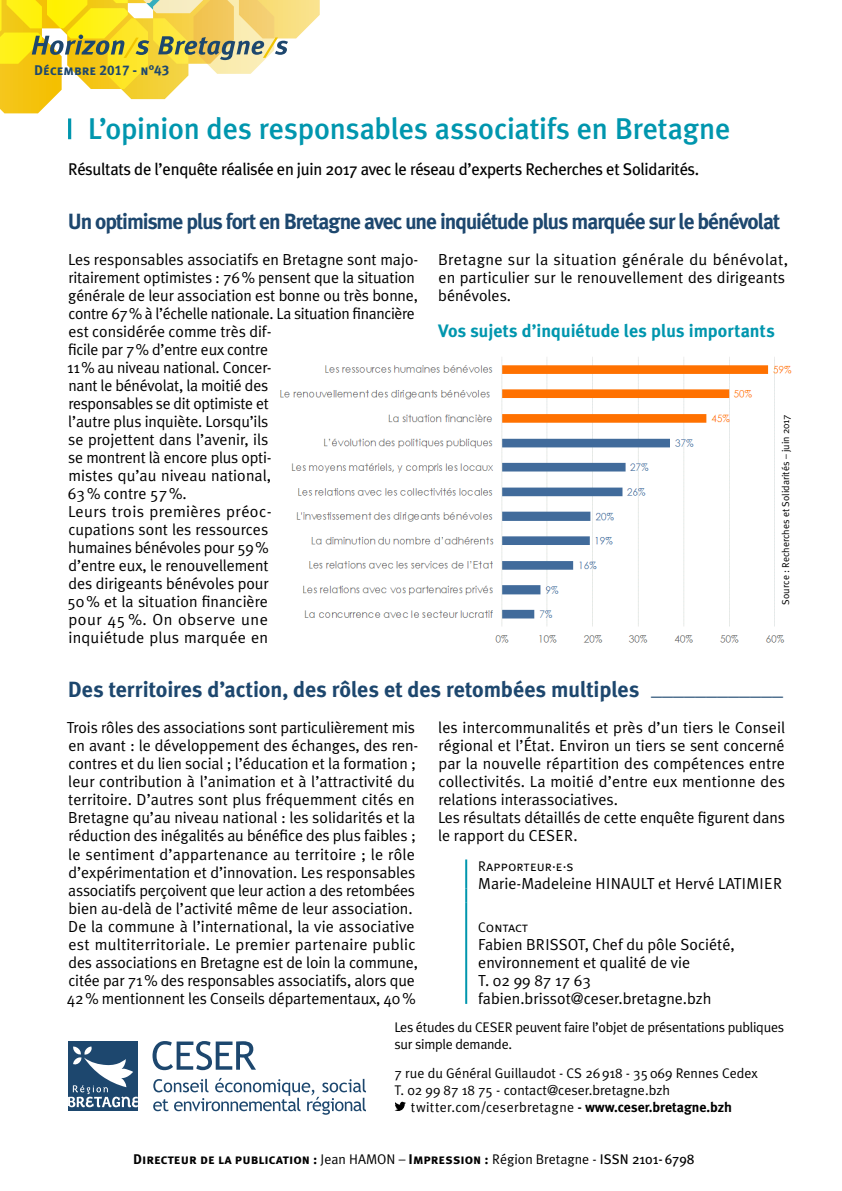
<style>
.page{position:relative;width:842px;height:1191px;background:#fff}
.page>*{position:absolute;margin:0;border:0;box-sizing:border-box;transform-origin:0 0}
.t1{font:500 30px "Meta Plus";letter-spacing:-.01em;color:#0096ae}
.t2{font:700 22px "Meta Plus";letter-spacing:-.04em;color:#1d476e}
.t3{font:700 22px "Meta Plus";letter-spacing:-.005em;color:#1d476e}
.t4{font:700 18px "Meta Plus";letter-spacing:.005em;color:#0096ae}
.t5{font:17px "Meta Plus";letter-spacing:-.02em;color:#000}
.t6{font:16px/18px "Meta Plus Normal";color:#000}
.t7{font:14px "Meta Plus Normal";color:#000}
.t8{font:14px/17px "Meta Plus Normal";letter-spacing:-.02em;color:#000}
.t9{font:14px "Meta Plus Bold Caps";color:#000}
.t10{font:14px "Meta Plus Normal";letter-spacing:.02em;color:#000}
.t11{font:14px "Meta Plus Normal Caps";color:#000}
.t12{font:14px "Meta Plus Bold Caps";color:#1d476e}
.t13{font:10px "Meta Plus Normal";color:#000}
.s1{font-family:"Meta Plus";font-weight:500}
.s2{font-family:"Meta Plus";font-weight:700}
.s3{font-family:"Meta Plus Normal"}
.s4{font-family:"Meta Plus"}
</style>
<div class="page">
<svg style="left:0;top:0;width:320px;height:114px"></svg>
<hr style="left:68px;top:118px;width:3px;height:21px;background:#0096ae">
<svg style="left:153px;top:1041px;width:103px;height:29px"></svg>
<svg style="left:153px;top:1078px;width:213px;height:36px"></svg>
<div style="left:68px;top:1041px;width:70px;height:70px;background:#1d476e"></div>
<svg style="left:68px;top:1046px;width:70px;height:61px"></svg>
<svg style="left:394px;top:1101px;width:12px;height:10px"></svg>
<hr style="left:465px;top:859px;width:2px;height:29px;background:#0096ae">
<svg style="left:465px;top:888px;width:2px;height:14px"></svg>
<hr style="left:465px;top:902px;width:2px;height:102px;background:#0096ae">
<img style="left:280px;top:357px;width:512px;height:286px">
<p class="t12" style="left:34px;top:62px;width:136px">Décembre 2017 - n°43</p>
<h1 class="t1" style="left:88px;top:111px;width:644px">L’opinion des responsables associatifs en Bretagne</h1>
<p class="t5" style="left:68px;top:159px;width:632px">Résultats de l’enquête réalisée en juin 2017 avec le réseau d’experts Recherches et Solidarités.</p>
<h2 class="t2" style="left:68px;top:209px;width:714px">Un optimisme plus fort en Bretagne avec une inquiétude plus marquée sur le bénévolat</h2>
<p class="t6" style="left:67px;top:250px;width:353px">Les responsables associatifs en Bretagne sont majo&shy;ritairement optimistes : 76% pensent que la situation générale de leur association est bonne ou très bonne, contre 67% à l’échelle nationale. La situation financière est considérée comme très dif-<br>ficile par 7% d’entre eux contre<br>11% au niveau national. Concer-<br>nant le bénévolat, la moitié des<br>responsables se dit optimiste et<br>l’autre plus inquiète. Lorsqu’ils<br>se projettent dans l’avenir, ils<br>se montrent là encore plus opti-<br>mistes qu’au niveau national,<br>63% contre 57%.<br>Leurs trois premières préoc-<br>cupations sont les ressources<br>humaines bénévoles pour 59%<br>d’entre eux, le renouvellement<br>des dirigeants bénévoles pour<br>50% et la situation financière<br>pour 45 %. On observe une<br>inquiétude plus marquée en</p>
<p class="t6" style="left:438px;top:250px;width:351px">Bretagne sur la situation générale du bénévolat, en particulier sur le renouvellement des dirigeants bénévoles.</p>
<h2 class="t3" style="left:68px;top:677px;width:717px">Des territoires d’action, des rôles et des retombées multiples ____________</h2>
<p class="t6" style="left:67px;top:718px;width:353px">Trois rôles des associations sont particulièrement mis en avant : le développement des échanges, des ren&shy;contres et du lien social ; l’éducation et la formation ; leur contribution à l’animation et à l’attractivité du territoire. D’autres sont plus fréquemment cités en Bretagne qu’au niveau national : les solidarités et la réduction des inégalités au bénéfice des plus faibles ; le sentiment d’appartenance au territoire ; le rôle d’expérimentation et d’innovation. Les responsables associatifs perçoivent que leur action a des retombées bien au-delà de l’activité même de leur association.<br>De la commune à l’international, la vie associative est multiterritoriale. Le premier partenaire public des associations en Bretagne est de loin la commune, citée par 71% des responsables associatifs, alors que 42% mentionnent les Conseils départementaux, 40%</p>
<p class="t6" style="left:438px;top:718px;width:349px">les intercommunalités et près d’un tiers le Conseil régional et l’État. Environ un tiers se sent concerné par la nouvelle répartition des compétences entre collectivités. La moitié d’entre eux mentionne des relations interassociatives.<br>Les résultats détaillés de cette enquête figurent dans le rapport du CESER.</p>
<p class="t8" style="left:394px;top:1018px;width:391px">Les études du CESER peuvent faire l’objet de présentations publiques sur simple demande.</p>
<p class="t7" style="left:394px;top:1064px;width:365px">7 rue du Général Guillaudot - CS 26918 - 35069 Rennes Cedex</p>
<p class="t7" style="left:394px;top:1081px;width:277px">T. 02 99 87 18 75 - contact@ceser.bretagne.bzh</p>
<p class="t10" style="left:411px;top:1098px;width:323px">twitter.com/ceserbretagne <span class="s1">-</span> <span class="s2">www.ceser.bretagne.bzh</span></p>
<p class="t9" style="left:133px;top:1151px;width:563px">Directeur de la publication : <span class="s3">Jean HAMON –</span> Impression : <span class="s3">Région Bretagne -</span> <span class="s4">ISSN 2101-6798</span></p>
<p class="t4" style="left:438px;top:321px;width:338px">Vos sujets d’inquiétude les plus importants</p>
<p class="t13" style="left:780px;top:604px;width:192px;rotate:-90deg">Source : Recherches et Solidarités – juin 2017</p>
<p class="t11" style="left:478px;top:857px;width:97px">Rapporteur·e·s</p>
<p class="t6" style="left:478px;top:874px;width:305px">Marie-Madeleine HINAULT et Hervé LATIMIER</p>
<p class="t11" style="left:478px;top:919px;width:52px">Contact</p>
<p class="t6" style="left:478px;top:935px;width:258px">Fabien BRISSOT, Chef du pôle Société, environnement et qualité de vie<br>T. 02 99 87 17 63 fabien.brissot@ceser.bretagne.bzh</p>
</div>
